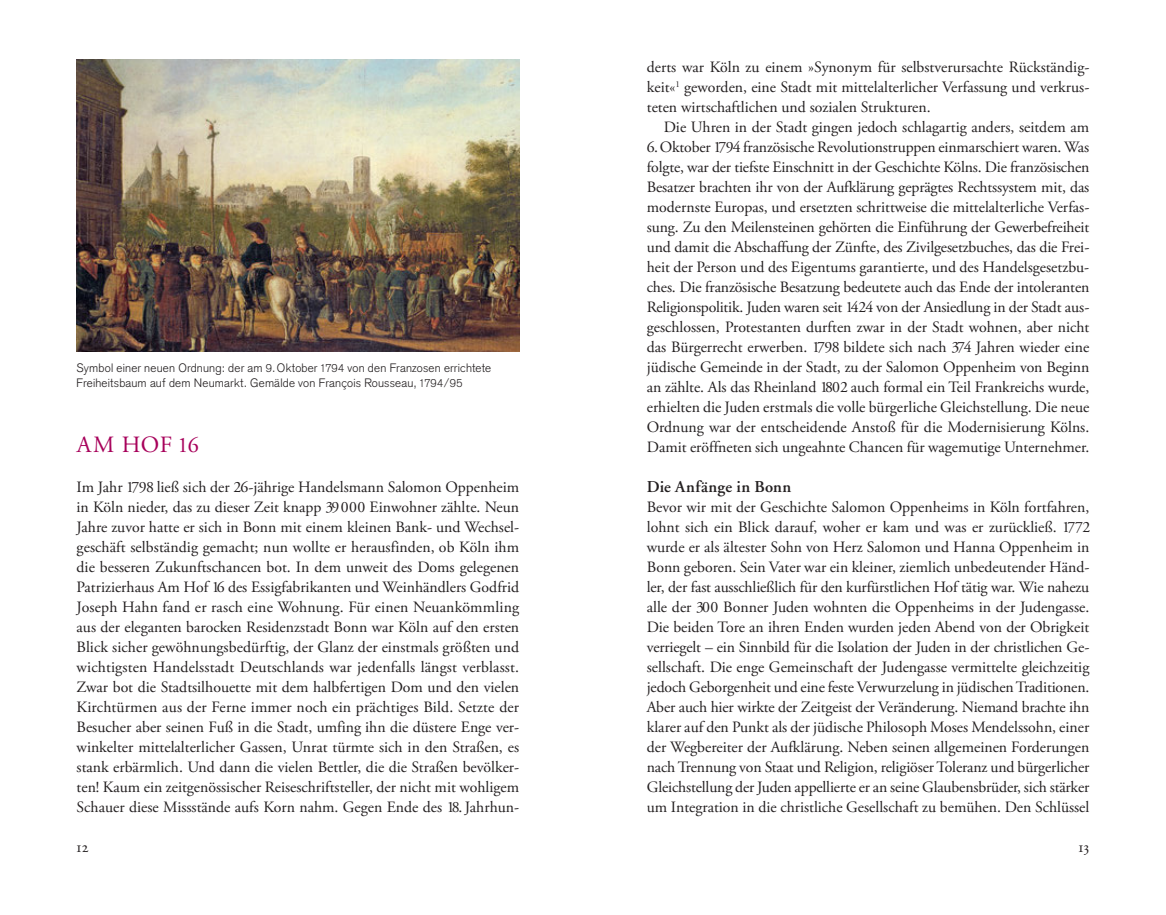
<style>
.page{position:relative;width:1166px;height:915px;background:#fff}
.page>*{position:absolute;margin:0;border:0;box-sizing:border-box;transform-origin:0 0}
.t1{font:23.25px "Adobe Garamond Pro";color:#a7005a}
.t2{font:600 16.5px "Adobe Garamond LT";letter-spacing:.02em;color:#231f20}
.t3{font:15.75px/20px "Adobe Garamond Pro";color:#231f20;text-align:justify}
.t4{font:15.45px "Adobe Garamond Regular SC";color:#231f20}
.t5{font:300 12px/15px "Akzidenz Grotesk";letter-spacing:.015em;color:#231f20}
.s1{font-size:10.95px}
.s2{font-size:22.05px}
</style>
<div class="page">
<img style="left:77px;top:60px;width:442px;height:291px">
<p class="t5" style="left:77px;top:360px;width:416px">Symbol einer neuen Ordnung: der am <span class="s1">9</span>. Oktober <span class="s1">1794</span> von den Franzosen errichtete<br>Freiheitsbaum auf dem Neumarkt. Gemälde von François Rousseau, <span class="s1">1794</span>/ <span class="s1">95</span></p>
<h1 class="t1" style="left:77px;top:430px;width:124px">AM HOF <span class="s2">16</span></h1>
<p class="t3" style="left:77px;top:477px;width:444px">Im Jahr 1798 ließ sich der 26-jährige Handelsmann Salomon Oppenheim in Köln nieder, das zu dieser Zeit knapp 39000 Einwohner zählte. Neun Jahre zuvor hatte er sich in Bonn mit einem kleinen Bank- und Wechsel&shy;geschäft selbständig gemacht; nun wollte er herausfinden, ob Köln ihm die besseren Zukunftschancen bot. In dem unweit des Doms gelegenen Patrizierhaus Am Hof 16 des Essigfabrikanten und Weinhändlers Godfrid Joseph Hahn fand er rasch eine Wohnung. Für einen Neuankömmling aus der eleganten barocken Residenzstadt Bonn war Köln auf den ersten Blick sicher gewöhnungsbedürftig, der Glanz der einstmals größten und wichtigsten Handelsstadt Deutschlands war jedenfalls längst verblasst.<br>Zwar bot die Stadtsilhouette mit dem halbfertigen Dom und den vielen Kirchtürmen aus der Ferne immer noch ein prächtiges Bild. Setzte der Besucher aber seinen Fuß in die Stadt, umfing ihn die düstere Enge ver&shy;winkelter mittelalterlicher Gassen, Unrat türmte sich in den Straßen, es stank erbärmlich. Und dann die vielen Bettler, die die Straßen bevölker&shy;ten! Kaum ein zeitgenössischer Reiseschriftsteller, der nicht mit wohligem Schauer diese Missstände aufs Korn nahm. Gegen Ende des 18. Jahrhun-</p>
<p class="t4" style="left:77px;top:838px;width:14px">12</p>
<p class="t3" style="left:646px;top:58px;width:444px">derts war Köln zu einem »Synonym für selbstverursachte Rückständig&shy;keit«<sup>1</sup> geworden, eine Stadt mit mittelalterlicher Verfassung und verkrus&shy;teten wirtschaftlichen und sozialen Strukturen.</p>
<p class="t3" style="left:646px;top:118px;width:444px;text-indent:17px">Die Uhren in der Stadt gingen jedoch schlagartig anders, seitdem am 6.Oktober 1794 französische Revolutionstruppen einmarschiert waren. Was folgte, war der tiefste Einschnitt in der Geschichte Kölns. Die französischen Besatzer brachten ihr von der Aufklärung geprägtes Rechtssystem mit, das modernste Europas, und ersetzten schrittweise die mittelalterliche Verfas&shy;sung. Zu den Meilensteinen gehörten die Einführung der Gewerbefreiheit und damit die Abschaffung der Zünfte, des Zivilgesetzbuches, das die Frei&shy;heit der Person und des Eigentums garantierte, und des Handelsgesetzbu&shy;ches. Die französische Besatzung bedeutete auch das Ende der intoleranten Religionspolitik. Juden waren seit 1424 von der Ansiedlung in der Stadt aus&shy;geschlossen, Protestanten durften zwar in der Stadt wohnen, aber nicht das Bürgerrecht erwerben. 1798 bildete sich nach 374 Jahren wieder eine jüdische Gemeinde in der Stadt, zu der Salomon Oppenheim von Beginn an zählte. Als das Rheinland 1802 auch formal ein Teil Frankreichs wurde, erhielten die Juden erstmals die volle bürgerliche Gleichstellung. Die neue Ordnung war der entscheidende Anstoß für die Modernisierung Kölns.<br>Damit eröffneten sich ungeahnte Chancen für wagemutige Unternehmer.</p>
<p class="t2" style="left:646px;top:476px;width:146px">Die Anfänge in Bonn</p>
<p class="t3" style="left:646px;top:497px;width:445px">Bevor wir mit der Geschichte Salomon Oppenheims in Köln fortfahren, lohnt sich ein Blick darauf, woher er kam und was er zurückließ. 1772 wurde er als ältester Sohn von Herz Salomon und Hanna Oppenheim in Bonn geboren. Sein Vater war ein kleiner, ziemlich unbedeutender Händ&shy;ler, der fast ausschließlich für den kurfürstlichen Hof tätig war. Wie nahezu alle der 300 Bonner Juden wohnten die Oppenheims in der Judengasse.<br>Die beiden Tore an ihren Enden wurden jeden Abend von der Obrigkeit verriegelt – ein Sinnbild für die Isolation der Juden in der christlichen Ge&shy;sellschaft. Die enge Gemeinschaft der Judengasse vermittelte gleichzeitig jedoch Geborgenheit und eine feste Verwurzelung in jüdischen Traditionen.<br>Aber auch hier wirkte der Zeitgeist der Veränderung. Niemand brachte ihn klarer auf den Punkt als der jüdische Philosoph Moses Mendelssohn, einer der Wegbereiter der Aufklärung. Neben seinen allgemeinen Forderungen nach Trennung von Staat und Religion, religiöser Toleranz und bürgerlicher Gleichstellung der Juden appellierte er an seine Glaubensbrüder, sich stärker um Integration in die christliche Gesellschaft zu bemühen. Den Schlüssel</p>
<p class="t4" style="left:1078px;top:838px;width:12px">13</p>
</div>
